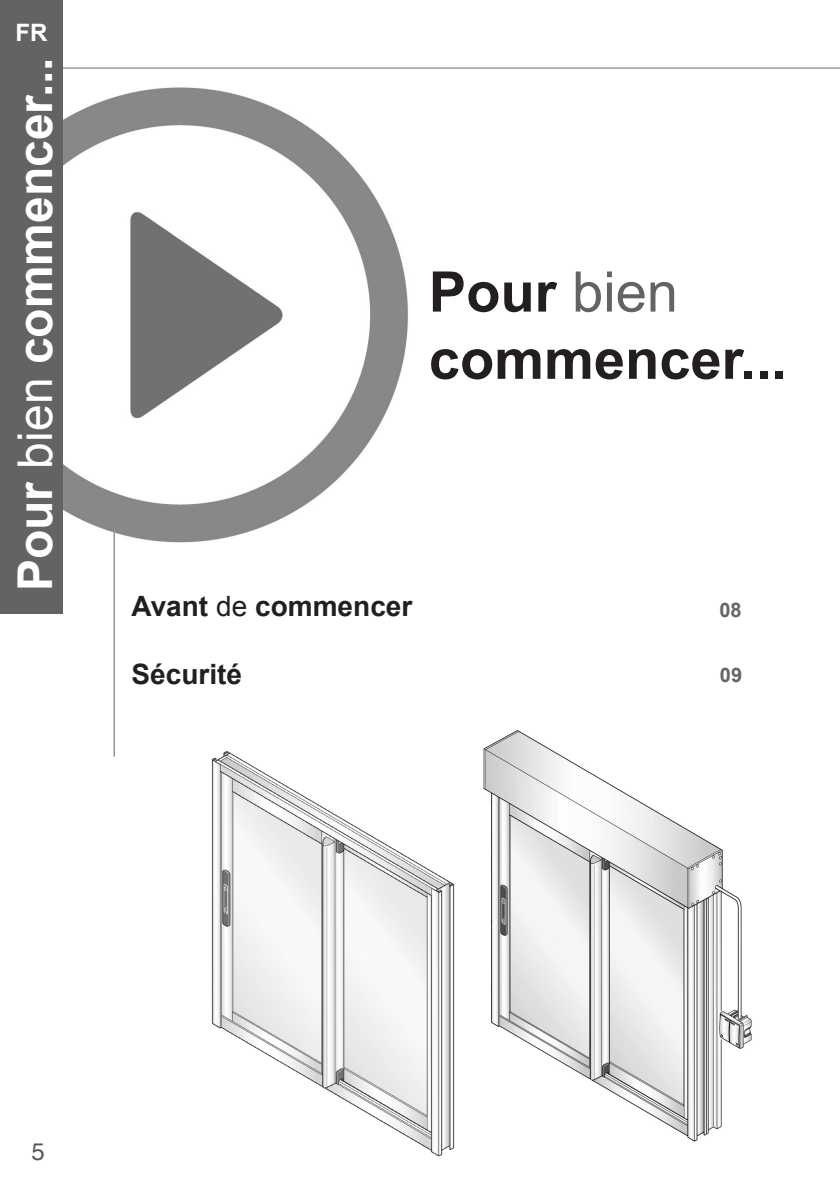
<style>
.page{position:relative;width:840px;height:1191px;background:#fff}
.page>*{position:absolute;margin:0;border:0;box-sizing:border-box;transform-origin:0 0}
.t1{font:700 56px "Arial";color:#231f20}
.t2{font:700 48px "Arial";color:#fff}
.t3{font:700 28px "Arial";color:#231f20}
.t4{font:700 24px "Arial";color:#fff}
.t5{font:24px "Helvetica";color:#57585a}
.t6{font:700 20px "Arial";color:#646567}
.s1{font-weight:400}
.s2{font-weight:400;color:#636366}
</style>
<div class="page">
<hr style="left:0;top:67px;width:839px;height:2px;background:#9c9d9f">
<img style="left:62px;top:86px;width:346px;height:459px">
<div style="left:0;top:0;width:62px;height:613px;background:#636366"></div>
<hr style="left:113px;top:530px;width:2px;height:226px;background:#939598">
<img style="left:483px;top:730px;width:269px;height:412px">
<img style="left:211px;top:751px;width:244px;height:406px">
<p class="t4" style="left:15px;top:16px;width:33px">FR</p>
<p class="t2" style="left:3px;top:591px;width:535px;rotate:-90deg">Pour <span class="s1">bien</span> commencer...</p>
<p class="t1" style="left:428px;top:255px;width:250px">Pour <span class="s2">bien</span></p>
<p class="t1" style="left:428px;top:322px;width:359px">commencer...</p>
<p class="t3" style="left:131px;top:588px;width:282px">Avant <span class="s1">de</span> commencer</p>
<p class="t3" style="left:131px;top:655px;width:112px">Sécurité</p>
<p class="t6" style="left:719px;top:596px;width:24px">08</p>
<p class="t6" style="left:719px;top:661px;width:24px">09</p>
<p class="t5" style="left:31px;top:1133px;width:15px">5</p>
</div>
